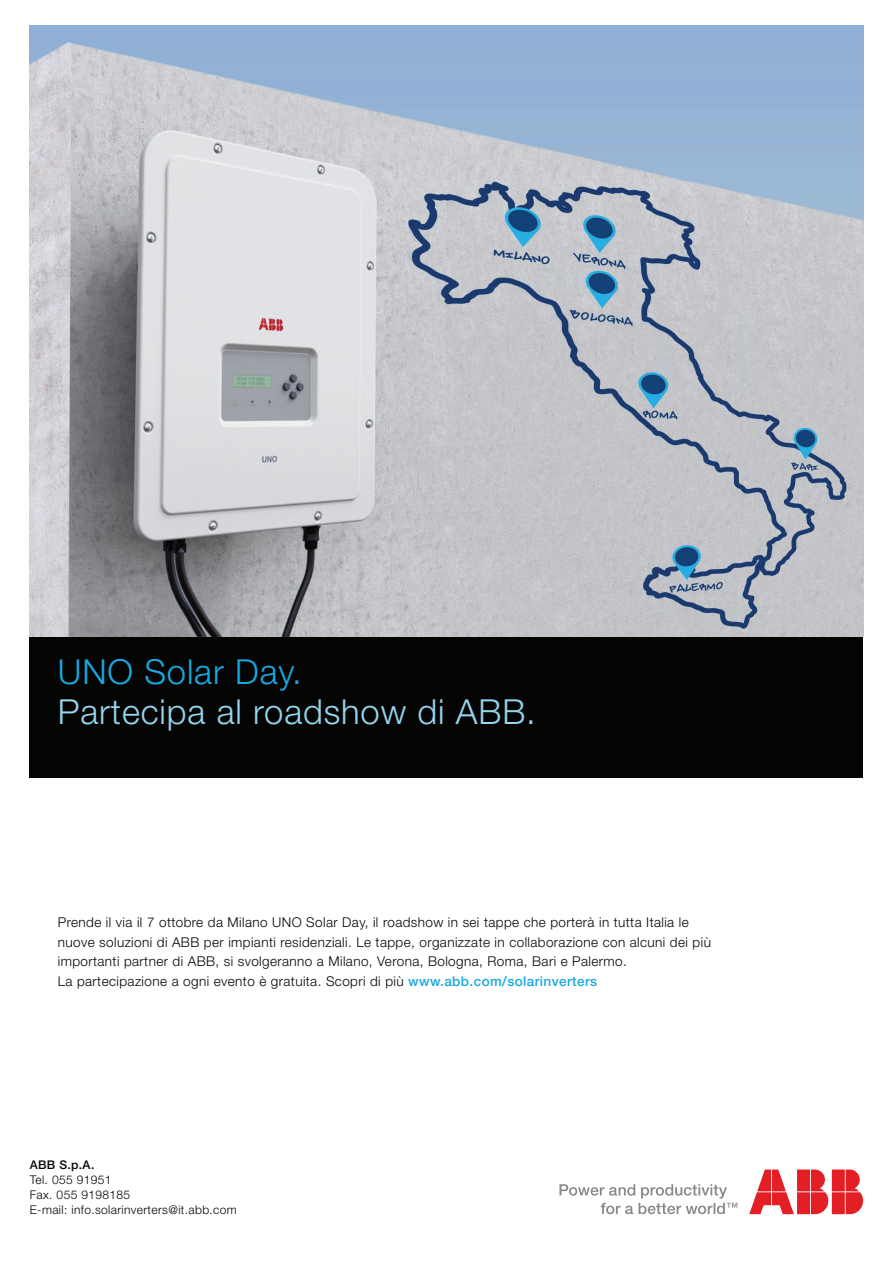
<style>
.page{position:relative;width:893px;height:1263px;background:#fff}
.page>*{position:absolute;margin:0;border:0;box-sizing:border-box;transform-origin:0 0}
.t1{font:300 34.5px "Helvetica Neue";letter-spacing:.025em;color:#94d5ef}
.t2{font:300 34.5px "Helvetica Neue";letter-spacing:.025em;color:#17a9e1}
.t3{font:300 13.5px/19.5px "Helvetica Neue";letter-spacing:.03em;color:#040503}
.t4{font:300 12px/15px "Helvetica Neue";letter-spacing:.03em;color:#040503}
.t5{font:500 12px "Helvetica Neue";color:#040503}
.s1{font-weight:500;color:#17a9e1}
</style>
<div class="page">
<svg style="left:559px;top:1184px;width:178px;height:30px"></svg>
<svg style="left:749px;top:1169px;width:114px;height:45px"></svg>
<div style="left:30px;top:627px;width:833px;height:151px;background:#040503"></div>
<img style="left:30px;top:26px;width:833px;height:611px">
<h1 class="t2" style="left:58px;top:650px;width:245px">UNO Solar Day.</h1>
<h1 class="t1" style="left:58px;top:691px;width:479px">Partecipa al roadshow di ABB.</h1>
<p class="t3" style="left:58px;top:912px;width:655px">Prende il via il 7 ottobre da Milano UNO Solar Day, il roadshow in sei tappe che porterà in tutta Italia le nuove soluzioni di ABB per impianti residenziali. Le tappe, organizzate in collaborazione con alcuni dei più importanti partner di ABB, si svolgeranno a Milano, Verona, Bologna, Roma, Bari e Palermo.<br>La partecipazione a ogni evento è gratuita. Scopri di più <span class="s1">www.abb.com/solarinverters</span></p>
<p class="t5" style="left:30px;top:1157px;width:66px">ABB S.p.A.</p>
<p class="t4" style="left:30px;top:1171px;width:209px">Tel. 055 91951<br>Fax. 055 9198185<br>E-mail: info.solarinverters@it.abb.com</p>
</div>
